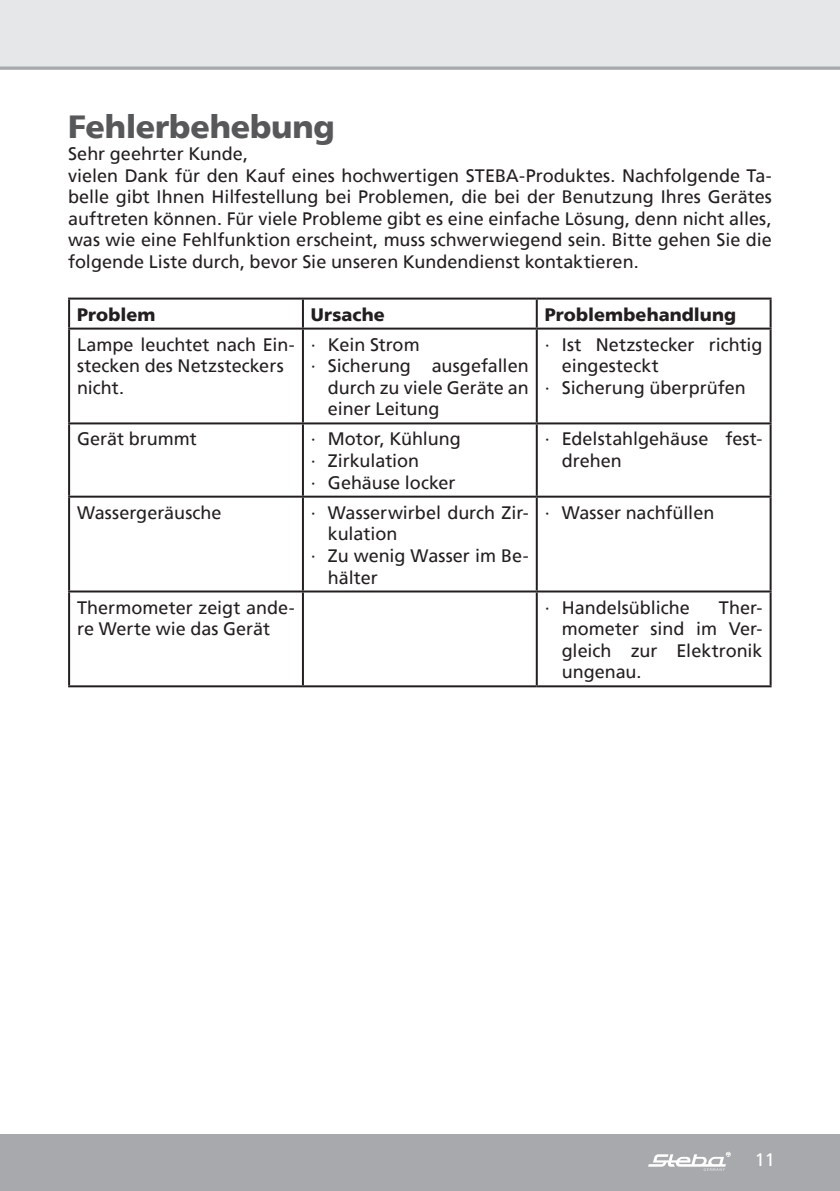
<style>
.page{position:relative;width:840px;height:1191px;background:#fff}
.page>*{position:absolute;margin:0;border:0;box-sizing:border-box;transform-origin:0 0}
.t1{font:900 32px "Frutiger";letter-spacing:-.01em;color:#57585a}
.t2{font:18px/21.6px "Frutiger";color:#231f20}
.t3{font:900 18px "Frutiger";letter-spacing:.005em;color:#231f20}
.t4{font:18px "Frutiger";color:#fff}
</style>
<div class="page">
<div style="left:0;top:0;width:839px;height:68px;background:#e6e7e9"></div>
<div style="left:0;top:1134px;width:839px;height:57px;background:#a8a9ad"></div>
<svg style="left:648px;top:1151px;width:82px;height:19px"></svg>
<svg style="left:0;top:66px;width:839px;height:4px;background:#b3b4b8"></svg>
<hr style="left:68px;top:297px;width:235px;height:2px;background:#231f20">
<hr style="left:68px;top:299px;width:2px;height:28px;background:#231f20">
<hr style="left:303px;top:297px;width:233px;height:2px;background:#231f20">
<hr style="left:302px;top:299px;width:2px;height:28px;background:#231f20">
<hr style="left:536px;top:297px;width:235px;height:2px;background:#231f20">
<hr style="left:535px;top:299px;width:2px;height:28px;background:#231f20">
<hr style="left:769px;top:299px;width:2px;height:28px;background:#231f20">
<hr style="left:68px;top:327px;width:235px;height:2px;background:#231f20">
<hr style="left:68px;top:329px;width:2px;height:93px;background:#231f20">
<hr style="left:303px;top:327px;width:233px;height:2px;background:#231f20">
<hr style="left:302px;top:329px;width:2px;height:93px;background:#231f20">
<hr style="left:536px;top:327px;width:235px;height:2px;background:#231f20">
<hr style="left:535px;top:329px;width:2px;height:93px;background:#231f20">
<hr style="left:769px;top:329px;width:2px;height:93px;background:#231f20">
<hr style="left:68px;top:422px;width:235px;height:2px;background:#231f20">
<hr style="left:68px;top:424px;width:2px;height:71px;background:#231f20">
<hr style="left:303px;top:422px;width:233px;height:2px;background:#231f20">
<hr style="left:302px;top:424px;width:2px;height:71px;background:#231f20">
<hr style="left:536px;top:422px;width:235px;height:2px;background:#231f20">
<hr style="left:535px;top:424px;width:2px;height:71px;background:#231f20">
<hr style="left:769px;top:424px;width:2px;height:71px;background:#231f20">
<hr style="left:68px;top:495px;width:235px;height:2px;background:#231f20">
<hr style="left:68px;top:497px;width:2px;height:93px;background:#231f20">
<hr style="left:303px;top:495px;width:233px;height:2px;background:#231f20">
<hr style="left:302px;top:497px;width:2px;height:93px;background:#231f20">
<hr style="left:536px;top:495px;width:235px;height:2px;background:#231f20">
<hr style="left:535px;top:497px;width:2px;height:93px;background:#231f20">
<hr style="left:769px;top:497px;width:2px;height:93px;background:#231f20">
<hr style="left:68px;top:590px;width:235px;height:2px;background:#231f20">
<hr style="left:68px;top:592px;width:2px;height:93px;background:#231f20">
<hr style="left:303px;top:590px;width:233px;height:2px;background:#231f20">
<hr style="left:302px;top:592px;width:2px;height:93px;background:#231f20">
<hr style="left:536px;top:590px;width:235px;height:2px;background:#231f20">
<hr style="left:535px;top:592px;width:2px;height:93px;background:#231f20">
<hr style="left:769px;top:592px;width:2px;height:93px;background:#231f20">
<hr style="left:68px;top:685px;width:235px;height:2px;background:#231f20">
<hr style="left:303px;top:685px;width:233px;height:2px;background:#231f20">
<hr style="left:536px;top:685px;width:235px;height:2px;background:#231f20">
<h1 class="t1" style="left:68px;top:108px;width:268px">Fehlerbehebung</h1>
<p class="t2" style="left:68px;top:143px;width:705px">Sehr geehrter Kunde,<br>vielen Dank für den Kauf eines hochwertigen STEBA-Produktes. Nachfolgende Ta&shy;belle gibt Ihnen Hilfestellung bei Problemen, die bei der Benutzung Ihres Gerätes auftreten können. Für viele Probleme gibt es eine einfache Lösung, denn nicht alles, was wie eine Fehlfunktion erscheint, muss schwerwiegend sein. Bitte gehen Sie die folgende Liste durch, bevor Sie unseren Kundendienst kontaktieren.</p>
<p class="t3" style="left:77px;top:303px;width:80px">Problem</p>
<p class="t3" style="left:311px;top:303px;width:75px">Ursache</p>
<p class="t3" style="left:544px;top:303px;width:193px">Problembehandlung</p>
<p class="t2" style="left:77px;top:333px;width:219px">Lampe leuchtet nach Ein&shy;stecken des Netzsteckers nicht.</p>
<p class="t2" style="left:311px;top:333px;width:110px">∙ Kein Strom</p>
<p class="t2" style="left:544px;top:333px;width:219px">∙ Ist Netzstecker richtig</p>
<p class="t2" style="left:561px;top:355px;width:98px">eingesteckt</p>
<p class="t2" style="left:544px;top:376px;width:202px">∙ Sicherung überprüfen</p>
<p class="t2" style="left:311px;top:355px;width:219px">∙ Sicherung ausgefallen</p>
<p class="t2" style="left:328px;top:376px;width:202px">durch zu viele Geräte an</p>
<p class="t2" style="left:328px;top:398px;width:113px">einer Leitung</p>
<p class="t2" style="left:77px;top:428px;width:121px">Gerät brummt</p>
<p class="t2" style="left:311px;top:428px;width:151px">∙ Motor, Kühlung ∙ Zirkulation<br>∙ Gehäuse locker</p>
<p class="t2" style="left:561px;top:428px;width:202px;text-indent:-17px">∙ Edelstahlgehäuse fest&shy;drehen</p>
<p class="t2" style="left:77px;top:501px;width:146px">Wassergeräusche</p>
<p class="t2" style="left:311px;top:501px;width:219px">∙ Wasserwirbel durch Zir-</p>
<p class="t2" style="left:328px;top:523px;width:71px">kulation</p>
<p class="t2" style="left:311px;top:544px;width:219px">∙ Zu wenig Wasser im Be-</p>
<p class="t2" style="left:328px;top:566px;width:51px">hälter</p>
<p class="t2" style="left:544px;top:501px;width:171px">∙ Wasser nachfüllen</p>
<p class="t2" style="left:77px;top:596px;width:219px">Thermometer zeigt ande&shy;re Werte wie das Gerät</p>
<p class="t2" style="left:544px;top:596px;width:146px">∙ Handelsübliche</p>
<p class="t2" style="left:561px;top:596px;width:202px;text-align:justify;text-indent:157px">Ther&shy;mometer sind im Ver&shy;gleich zur Elektronik ungenau.</p>
<p class="t4" style="left:754px;top:1149px;width:22px">11</p>
</div>
